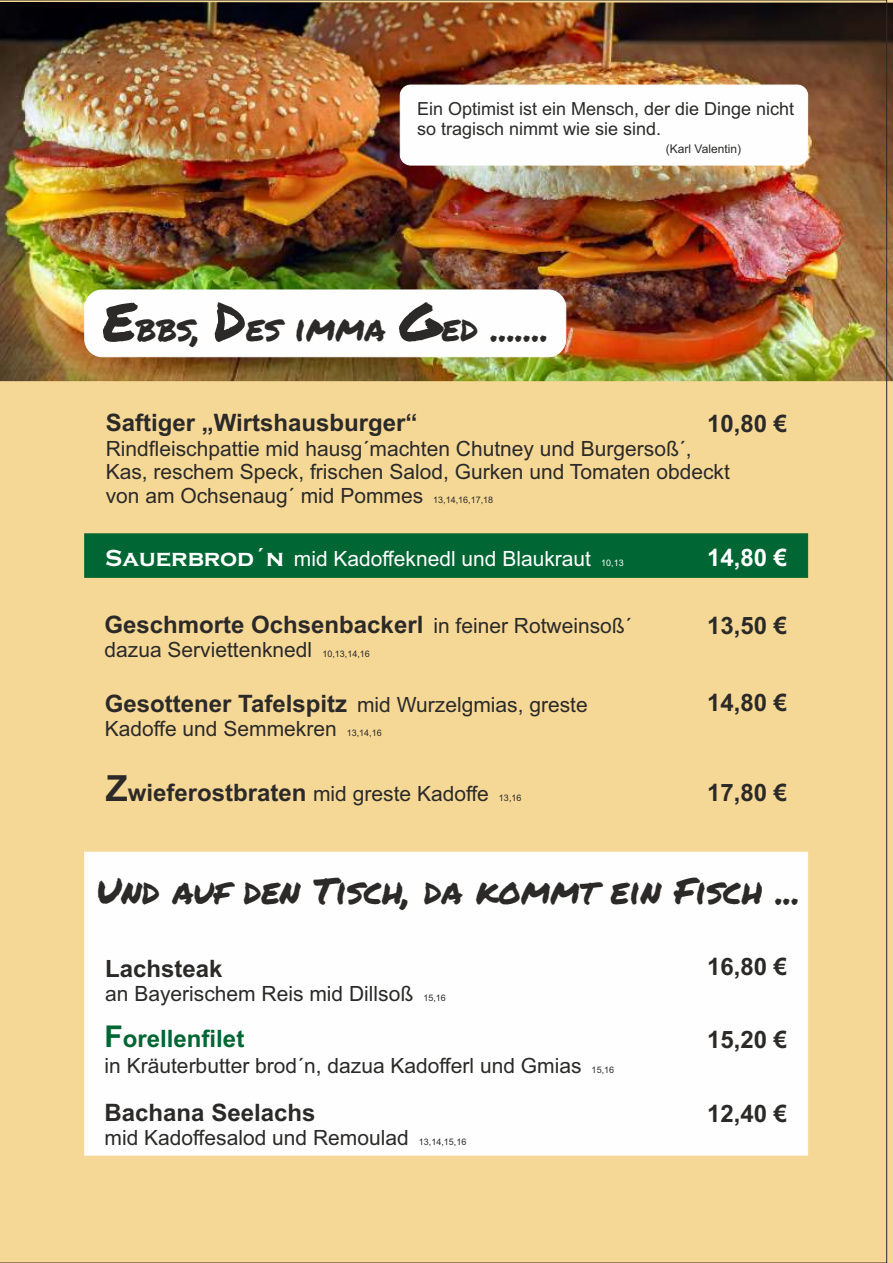
<style>
.page{position:relative;width:893px;height:1263px;background:#fff}
.page>*{position:absolute;margin:0;border:0;box-sizing:border-box;transform-origin:0 0}
.t1{font:36px "Permanent Marker";color:#2b2a29}
.t2{font:700 24px "Arial";color:#2b2a29}
.t3{font:700 24px "Arial";color:#063}
.t4{font:700 24px "Arial";color:#fefefe}
.t5{font:21px/23.4px "Arial";color:#2b2a29}
.t6{font:21px "Arial";color:#fefefe}
.t7{font:18px/20.1px "Arial";color:#2b2a29}
.t8{font:12px "Arial";color:#2b2a29}
.t9{font:9px "Arial";color:#2b2a29}
.t10{font:9px "Arial";color:#fefefe}
.s1{font-size:54px}
.s2{font-family:"Copperplate Gothic";font-weight:700;font-size:24px}
.s3{font-weight:400;font-size:21px}
.s4{font-weight:700;font-size:24px}
.s5{font-weight:700;font-size:36px}
.s6{font-size:30px}
</style>
<div class="page">
<img style="left:0;top:0;width:887px;height:1263px">
<p class="t7" style="left:417px;top:100px;width:379px">Ein Optimist ist ein Mensch, der die Dinge nicht so tragisch nimmt wie sie sind.</p>
<p class="t8" style="left:666px;top:144px;width:77px">(Karl Valentin)</p>
<h1 class="t1" style="left:102px;top:308px;width:448px"><span class="s1">E</span>bbs, <span class="s1">D</span>es imma <span class="s1">G</span>ed .......</h1>
<p class="t2" style="left:106px;top:414px;width:313px">Saftiger „Wirtshausburger“</p>
<p class="t5" style="left:106px;top:438px;width:626px">Rindfleischpattie mid hausg´machten Chutney und Burgersoß´,<br>Kas, reschem Speck, frischen Salod, Gurken und Tomaten obdeckt von am Ochsenaug´ mid Pommes</p>
<p class="t2" style="left:707px;top:414px;width:82px">10,80 €</p>
<p class="t9" style="left:433px;top:496px;width:62px">13,14,16,17,18</p>
<p class="t6" style="left:105px;top:550px;width:487px"><span class="s2">Sauerbrod´n</span> mid Kadoffeknedl und Blaukraut</p>
<p class="t10" style="left:601px;top:559px;width:24px">10,13</p>
<p class="t2" style="left:105px;top:615px;width:529px">Geschmorte Ochsenbackerl <span class="s3">in feiner Rotweinsoß´</span></p>
<p class="t5" style="left:105px;top:639px;width:209px">dazua Serviettenknedl</p>
<p class="t9" style="left:322px;top:650px;width:49px">10,13,14,16</p>
<p class="t5" style="left:105px;top:694px;width:484px;line-height:24.2px"><span class="s4">Gesottener Tafelspitz</span> mid Wurzelgmias, greste<br>Kadoffe und Semmekren</p>
<p class="t9" style="left:347px;top:729px;width:37px">13,14,16</p>
<p class="t5" style="left:106px;top:784px;width:385px"><span class="s5">Z</span><span class="s4">wieferostbraten</span> mid greste Kadoffe</p>
<p class="t9" style="left:499px;top:795px;width:24px">13,16</p>
<p class="t4" style="left:707px;top:548px;width:82px">14,80 €</p>
<p class="t2" style="left:707px;top:616px;width:82px">13,50 €</p>
<p class="t2" style="left:707px;top:693px;width:82px">14,80 €</p>
<p class="t2" style="left:707px;top:784px;width:82px">17,80 €</p>
<h1 class="t1" style="left:96px;top:871px;width:706px">Und auf den Tisch, da kommt ein Fisch ...</h1>
<p class="t2" style="left:105px;top:960px;width:119px">Lachsteak</p>
<p class="t5" style="left:105px;top:984px;width:310px">an Bayerischem Reis mid Dillsoß</p>
<p class="t9" style="left:423px;top:995px;width:24px">15,16</p>
<p class="t3" style="left:105px;top:1030px;width:141px"><span class="s6">F</span>orellenfilet</p>
<p class="t5" style="left:105px;top:1055px;width:478px">in Kräuterbutter brod´n, dazua Kadofferl und Gmias</p>
<p class="t9" style="left:592px;top:1066px;width:24px">15,16</p>
<p class="t2" style="left:105px;top:1103px;width:212px">Bachana Seelachs</p>
<p class="t5" style="left:105px;top:1127px;width:306px">mid Kadoffesalod und Remoulad</p>
<p class="t9" style="left:419px;top:1138px;width:49px">13,14,15,16</p>
<p class="t2" style="left:707px;top:958px;width:82px">16,80 €</p>
<p class="t2" style="left:707px;top:1030px;width:82px">15,20 €</p>
<p class="t2" style="left:707px;top:1104px;width:82px">12,40 €</p>
</div>
